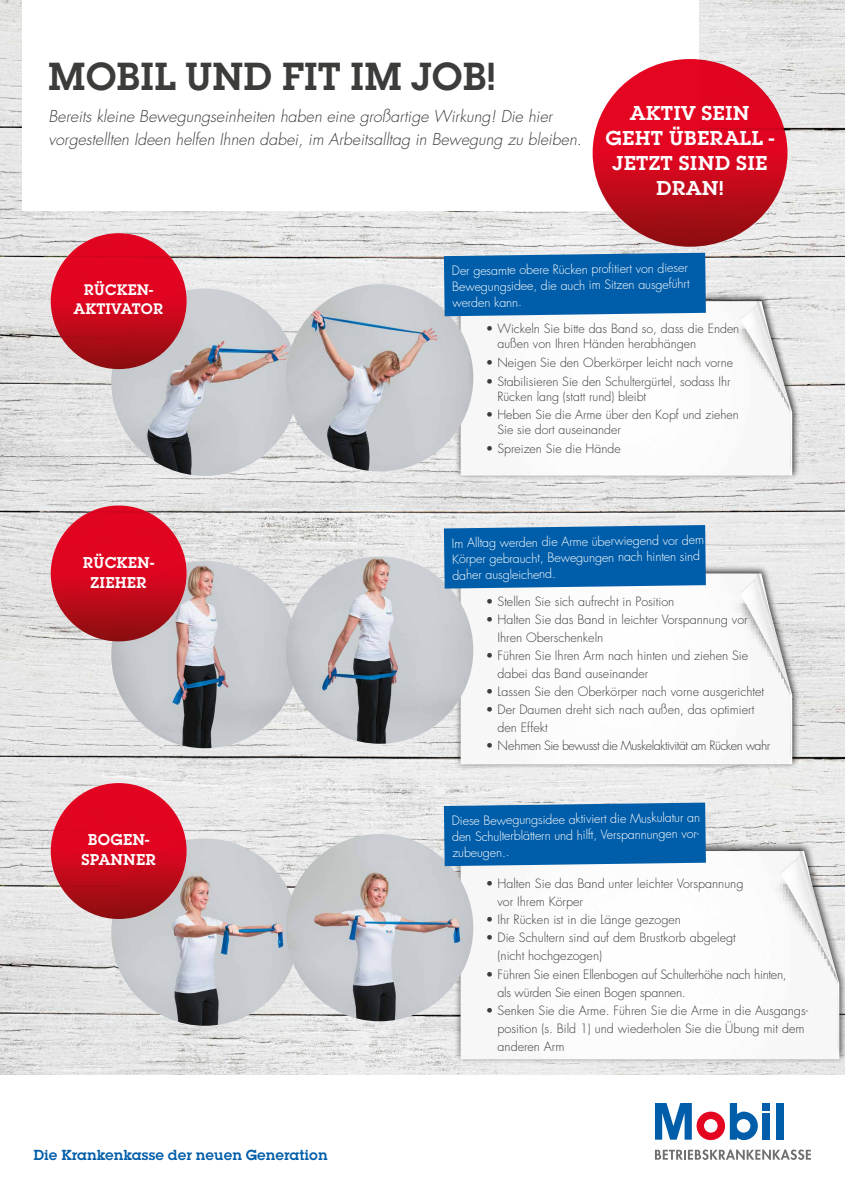
<style>
.page{position:relative;width:845px;height:1194px;background:#fff}
.page>*{position:absolute;margin:0;border:0;box-sizing:border-box;transform-origin:0 0}
.t1{font:600 40.9px "Lubalin Graph EF";letter-spacing:-.01em;color:#3c3c3b}
.t2{font:600 21px/25.2px "Lubalin Graph EF";letter-spacing:.01em;color:#fff;text-align:center;scale:1.04 1}
.t3{font:600 16.4px/19.7px "Lubalin Graph EF";letter-spacing:.01em;color:#fff;text-align:center}
.t4{font:italic 300 16px/23.4px "Futura Std";color:#3c3c3b}
.t5{font:600 15.95px/19.1px "Lubalin Graph EF";letter-spacing:.01em;color:#fff;text-align:center}
.t6{font:600 15.2px "Lubalin Graph EF";color:#005da9}
.t7{font:300 12.5px/18px "Futura Std";color:#3c3c3b}
.t8{font:300 12.5px/15.8px "Futura Std";color:#fff}
.t9{font:300 12.5px/18px "Futura Std";letter-spacing:-.02em;color:#3c3c3b}
.t10{font:300 12.5px "Futura Std";letter-spacing:-.04em;color:#3c3c3b}
.t11{font:300 12.35px/14.8px "Futura Std";color:#3c3c3b}
</style>
<div class="page">
<img style="left:0;top:0;width:845px;height:627px">
<div style="left:22px;top:0;width:677px;height:210px;background:#fff"></div>
<img style="left:0;top:627px;width:845px;height:447px">
<div style="left:455px;top:293px;width:344px;height:187px;background:#000;opacity:.75"></div>
<img style="left:460px;top:301px;width:332px;height:174px">
<div style="left:455px;top:564px;width:345px;height:204px;background:#000;opacity:.75"></div>
<img style="left:460px;top:573px;width:332px;height:191px">
<div style="left:454px;top:841px;width:391px;height:223px;background:#000;opacity:.75"></div>
<img style="left:460px;top:851px;width:379px;height:208px">
<svg style="left:776px;top:1103px;width:8px;height:37px"></svg>
<svg style="left:762px;top:1109px;width:8px;height:31px"></svg>
<svg style="left:655px;top:1103px;width:103px;height:38px"></svg>
<div style="left:776px;top:1102px;width:7px;height:37px;background:#005da9"></div>
<div style="left:762px;top:1102px;width:8px;height:7px;background:#005da9"></div>
<div style="left:762px;top:1112px;width:8px;height:27px;background:#005da9"></div>
<svg style="left:655px;top:1149px;width:156px;height:10px"></svg>
<img style="left:111px;top:288px;width:187px;height:188px;border-radius:94px">
<img style="left:111px;top:561px;width:187px;height:187px;border-radius:94px">
<img style="left:111px;top:838px;width:187px;height:187px;border-radius:94px">
<img style="left:286px;top:284px;width:187px;height:187px;border-radius:94px">
<img style="left:286px;top:556px;width:187px;height:187px;border-radius:94px">
<img style="left:286px;top:834px;width:187px;height:187px;border-radius:94px">
<svg style="left:51px;top:233px;width:136px;height:136px;background:#cd081d"></svg>
<svg style="left:51px;top:505px;width:136px;height:136px;background:#cd081e"></svg>
<svg style="left:51px;top:783px;width:136px;height:136px;background:#cd081d"></svg>
<div style="left:444px;top:253px;width:262px;height:63px;background:#005da9"></div>
<div style="left:444px;top:525px;width:262px;height:63px;background:#005da9"></div>
<svg style="left:444px;top:802px;width:262px;height:64px;background:#0e66ad"></svg>
<svg style="left:592px;top:59px;width:195px;height:188px;background:#cf081e"></svg>
<h1 class="t1" style="left:48px;top:51px;width:449px">MOBIL UND FIT IM JOB!</h1>
<p class="t4" style="left:49px;top:105px;width:535px">Bereits kleine Bewegungseinheiten haben eine großartige Wirkung! Die hier vorgestellten Ideen helfen Ihnen dabei, im Arbeitsalltag in Bewegung zu bleiben.</p>
<h2 class="t2" style="left:605px;top:100px;width:164px">AKTIV SEIN<br>GEHT ÜBERALL -<br>JETZT SIND SIE<br>DRAN!</h2>
<p class="t5" style="left:74px;top:280px;width:91px">RÜCKEN-<br>AKTIVATOR</p>
<h3 class="t3" style="left:83px;top:552px;width:73px">RÜCKEN-<br>ZIEHER</h3>
<h3 class="t3" style="left:81px;top:829px;width:76px">BOGEN-<br>SPANNER</h3>
<p class="t6" style="left:33px;top:1145px;width:296px">Die Krankenkasse der neuen Generation</p>
<p class="t8" style="left:451px;top:264px;width:239px;rotate:-1deg">Der gesamte obere Rücken profi tiert von dieser<br>Bewegungsidee, die auch im Sitzen ausgeführt werden kann.</p>
<p class="t11" style="left:497px;top:322px;width:243px;text-indent:-11px">• Wickeln Sie bitte das Band so, dass die Enden außen von Ihren Händen herabhängen</p>
<p class="t11" style="left:486px;top:355px;width:249px">• Neigen Sie den Oberkörper leicht nach vorne</p>
<p class="t11" style="left:497px;top:374px;width:235px;text-indent:-11px">• Stabilisieren Sie den Schultergürtel, sodass Ihr<br>Rücken lang (statt rund) bleibt</p>
<p class="t11" style="left:497px;top:408px;width:243px;text-indent:-11px">• Heben Sie die Arme über den Kopf und ziehen<br>Sie sie dort auseinander</p>
<p class="t11" style="left:486px;top:441px;width:136px">• Spreizen Sie die Hände</p>
<p class="t8" style="left:451px;top:536px;width:254px;rotate:-1deg">Im Alltag werden die Arme überwiegend vor dem<br>Körper gebraucht, Bewegungen nach hinten sind daher ausgleichend.</p>
<p class="t7" style="left:486px;top:593px;width:190px">• Stellen Sie sich aufrecht in Position</p>
<p class="t7" style="left:497px;top:611px;width:252px;text-indent:-12px">• Halten Sie das Band in leichter Vorspannung vor<br>Ihren Oberschenkeln</p>
<p class="t7" style="left:497px;top:647px;width:252px;text-indent:-12px">• Führen Sie Ihren Arm nach hinten und ziehen Sie dabei das Band auseinander</p>
<p class="t7" style="left:486px;top:683px;width:280px">• Lassen Sie den Oberkörper nach vorne ausgerichtet</p>
<p class="t7" style="left:497px;top:701px;width:258px;text-indent:-12px">• Der Daumen dreht sich nach außen, das optimiert den Effekt</p>
<p class="t10" style="left:486px;top:738px;width:286px">• Nehmen Sie bewusst die Muskelaktivität am Rücken wahr</p>
<p class="t8" style="left:451px;top:813px;width:253px;rotate:-1deg">Diese Bewegungsidee aktiviert die Muskulatur an den Schulterblättern und hilft, Verspannungen vor&shy;zubeugen..</p>
<p class="t7" style="left:497px;top:875px;width:247px;text-indent:-12px">• Halten Sie das Band unter leichter Vorspannung vor Ihrem Körper</p>
<p class="t7" style="left:486px;top:911px;width:197px">• Ihr Rücken ist in die Länge gezogen</p>
<p class="t7" style="left:497px;top:929px;width:240px;text-indent:-12px">• Die Schultern sind auf dem Brustkorb abgelegt (nicht hochgezogen)</p>
<p class="t9" style="left:497px;top:965px;width:291px;text-indent:-12px">• Führen Sie einen Ellenbogen auf Schulterhöhe nach hinten, als würden Sie einen Bogen spannen.</p>
<p class="t7" style="left:497px;top:1001px;width:312px;text-indent:-12px">• Senken Sie die Arme. Führen Sie die Arme in die Ausgangs&shy;position (s. Bild 1) und wiederholen Sie die Übung mit dem anderen Arm</p>
</div>
